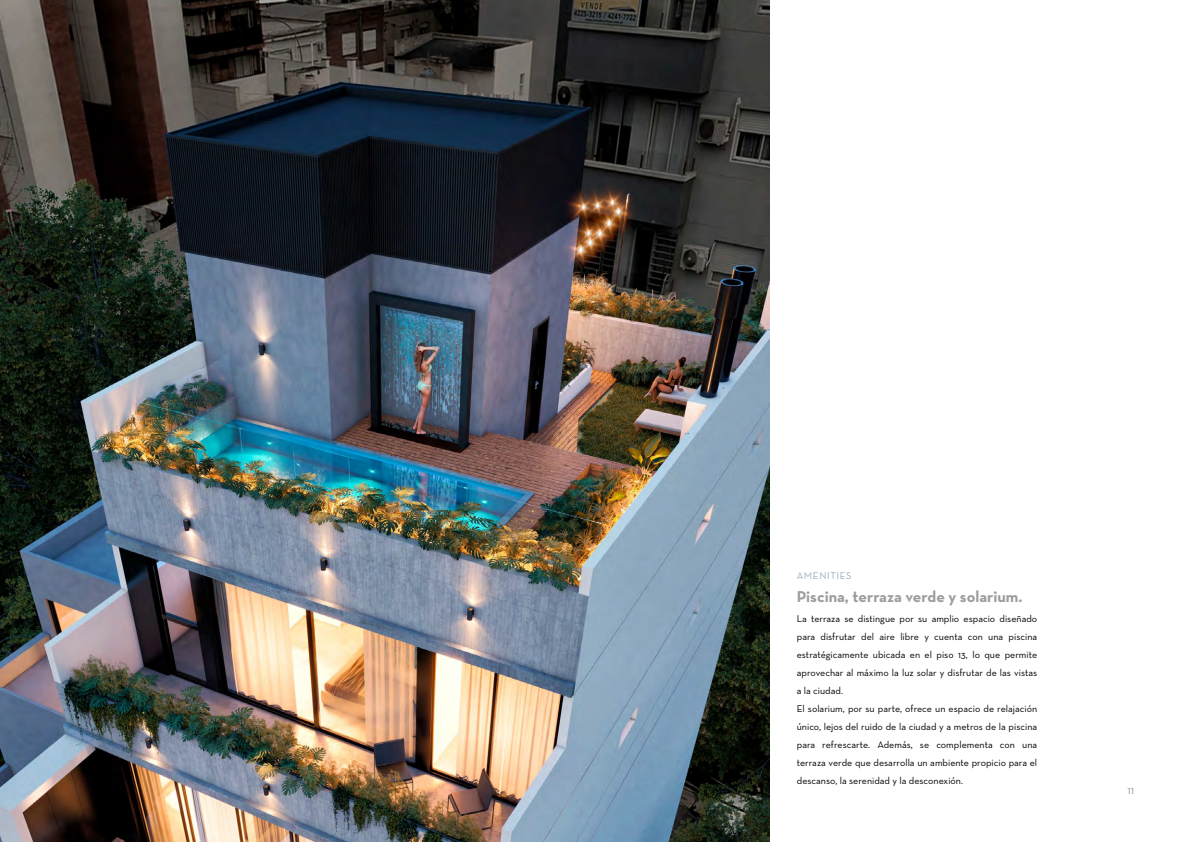
<style>
.page{position:relative;width:1191px;height:842px;background:#fff}
.page>*{position:absolute;margin:0;border:0;box-sizing:border-box;transform-origin:0 0}
.t1{font:700 16px "Neutra Text";color:#9d9d9c}
.t2{font:12px "Neutra Text";color:#9d9d9c}
.t3{font:10px/18px "Neutra Text";color:#000}
.t4{font:10px "Neutra Text";letter-spacing:.06em;color:#96acb9}
</style>
<div class="page">
<img style="left:0;top:0;width:769px;height:842px">
<p class="t4" style="left:797px;top:569px;width:56px">AMENITIES</p>
<h1 class="t1" style="left:797px;top:587px;width:227px">Piscina, terraza verde y solarium.</h1>
<p class="t3" style="left:797px;top:610px;width:242px">La terraza se distingue por su amplio espacio diseñado para disfrutar del aire libre y cuenta con una piscina estratégicamente ubicada en el piso 13, lo que permite aprovechar al máximo la luz solar y disfrutar de las vistas a la ciudad.<br>El solarium, por su parte, ofrece un espacio de relajación único, lejos del ruido de la ciudad y a metros de la piscina para refrescarte. Además, se complementa con una terraza verde que desarrolla un ambiente propicio para el descanso, la serenidad y la desconexión.</p>
<p class="t2" style="left:1127px;top:782px;width:8px">11</p>
</div>
